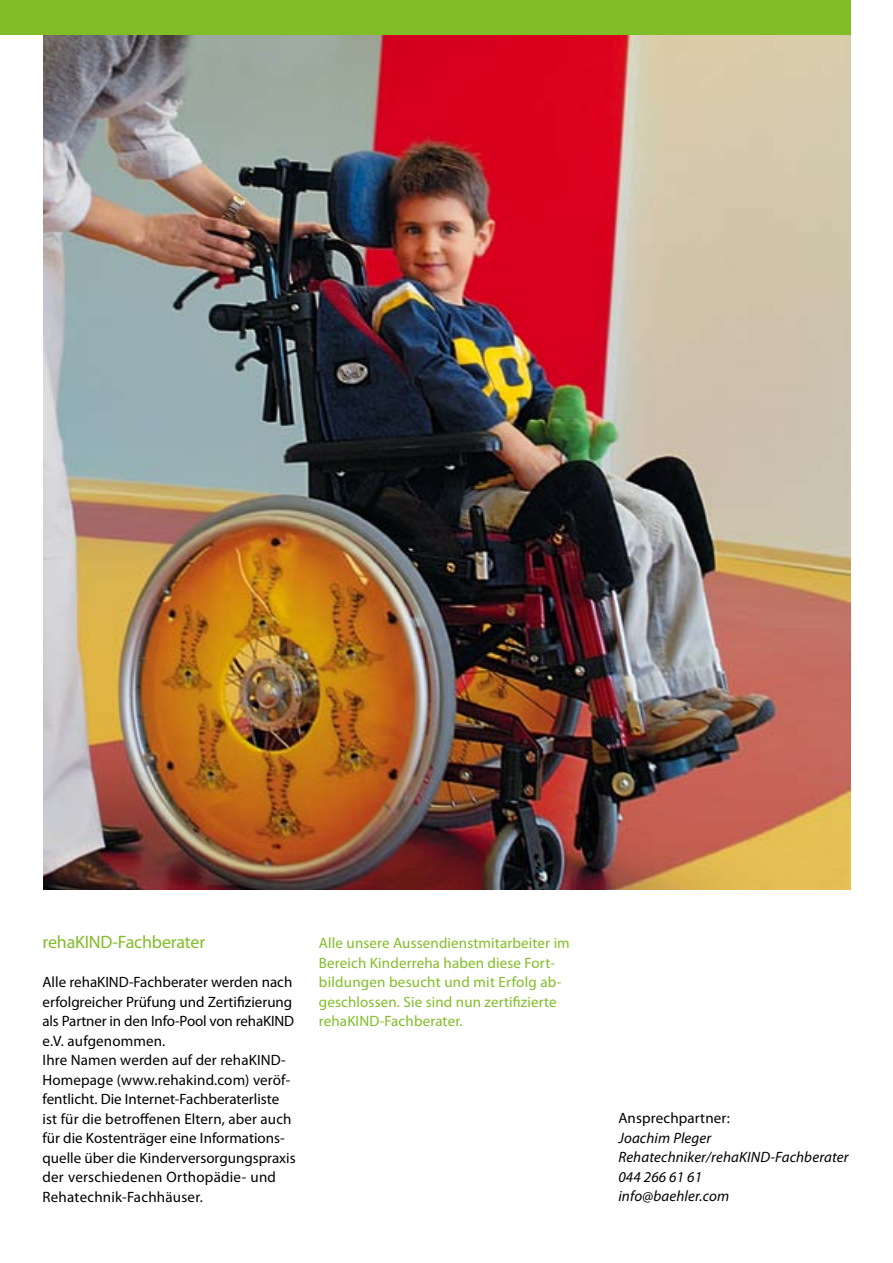
<style>
.page{position:relative;width:893px;height:1263px;background:#fff}
.page>*{position:absolute;margin:0;border:0;box-sizing:border-box;transform-origin:0 0}
.t1{font:18px "Myriad Pro";letter-spacing:-.01em;color:#81bd26}
.t2{font:15px/19.5px "Myriad Pro";color:#000}
.t3{font:15px/19.5px "Myriad Pro";letter-spacing:.01em;color:#81bd26}
.t4{font:italic 15px/19.5px "Myriad Pro";letter-spacing:.01em;color:#000}
</style>
<div class="page">
<img style="left:43px;top:34px;width:807px;height:856px">
<div style="left:0;top:0;width:850px;height:34px;background:#81bd26"></div>
<p class="t1" style="left:43px;top:931px;width:164px">rehaKIND-Fachberater</p>
<p class="t2" style="left:43px;top:972px;width:255px">Alle rehaKIND-Fachberater werden nach erfolgreicher Prüfung und Zertifizierung als Partner in den Info-Pool von rehaKIND e.V. aufgenommen.<br>Ihre Namen werden auf der rehaKIND-Homepage (www.rehakind.com) veröf&shy;fentlicht. Die Internet-Fachberaterliste ist für die betroffenen Eltern, aber auch für die Kostenträger eine Informations&shy;quelle über die Kinderversorgungspraxis der verschiedenen Orthopädie- und Rehatechnik-Fachhäuser.</p>
<p class="t3" style="left:319px;top:933px;width:252px">Alle unsere Aussendienstmitarbeiter im Bereich Kinderreha haben diese Fort&shy;bildungen besucht und mit Erfolg ab&shy;geschlossen. Sie sind nun zertifizierte rehaKIND-Fachberater.</p>
<p class="t2" style="left:618px;top:1108px;width:113px">Ansprechpartner:</p>
<p class="t4" style="left:618px;top:1128px;width:232px">Joachim Pleger<br>Rehatechniker/rehaKIND-Fachberater<br>044 266 61 61<br>info@baehler.com</p>
</div>
